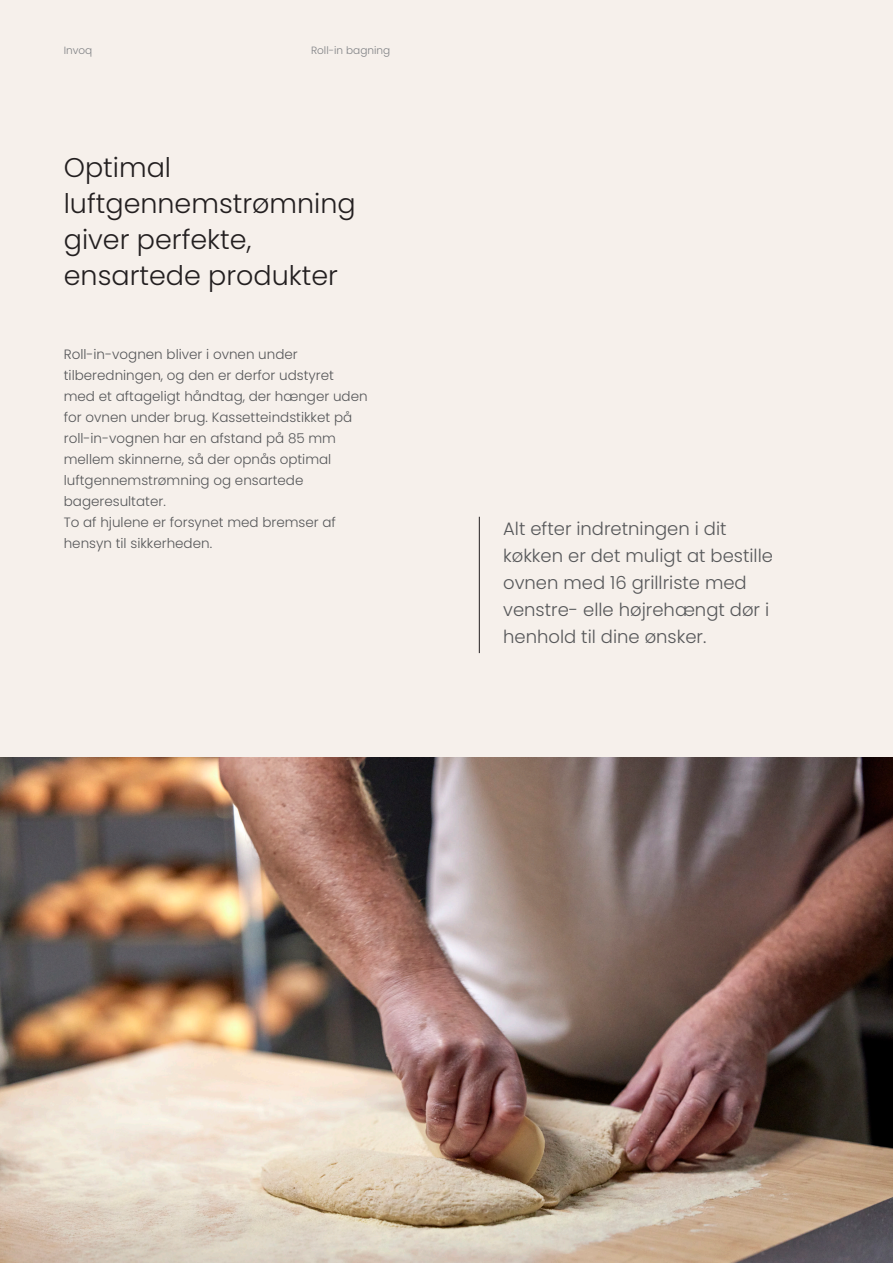
<style>
.page{position:relative;width:893px;height:1263px;background:#f6f0eb}
.page>*{position:absolute;margin:0;border:0;box-sizing:border-box;transform-origin:0 0}
.Manchet{font:300 27px/36px "Poppins";color:#231f20}
.Mellemrubrik{font:300 18px/27px "Poppins";color:#57585a}
.Brødtekst{font:300 13.5px/21px "Poppins";color:#57585a}
.t1{font:300 10.5px "Poppins";color:#808285}
</style>
<div class="page">
<img style="left:0;top:758px;width:893px;height:505px">
<hr style="left:479px;top:517px;width:1px;height:136px;background:#231f20">
<p class="t1" style="left:64px;top:44px;width:30px">Invoq</p>
<p class="t1" style="left:311px;top:44px;width:81px">Roll-in bagning</p>
<p class="Manchet" style="left:64px;top:150px;width:293px">Optimal luftgennemstrømning giver perfekte,</p>
<p class="Manchet" style="left:64px;top:258px;width:276px">ensartede produkter</p>
<p class="Brødtekst" style="left:64px;top:344px;width:305px">Roll-in-vognen bliver i ovnen under tilberedningen, og den er derfor udstyret med et aftageligt håndtag, der hænger uden for ovnen under brug. Kassetteindstikket på roll-in-vognen har en afstand på 85 mm mellem skinnerne, så der opnås optimal luftgennemstrømning og ensartede bageresultater.</p>
<p class="Brødtekst" style="left:64px;top:512px;width:274px">To af hjulene er forsynet med bremser af hensyn til sikkerheden.</p>
<p class="Mellemrubrik" style="left:503px;top:515px;width:271px">Alt efter indretningen i dit køkken er det muligt at bestille ovnen med 16 grillriste med venstre- elle højrehængt dør i henhold til dine ønsker.</p>
</div>
